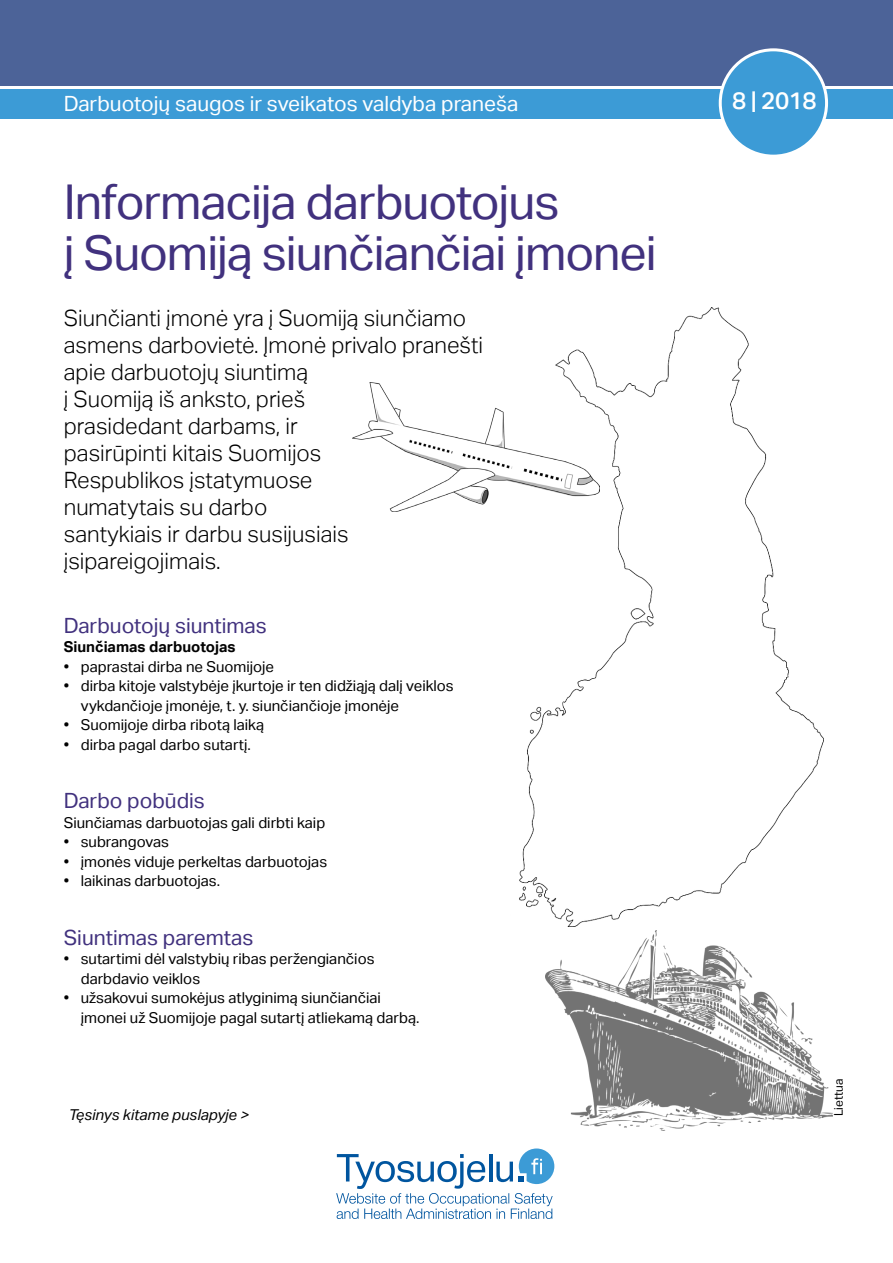
<style>
.page{position:relative;width:893px;height:1263px;background:#fff}
.page>*{position:absolute;margin:0;border:0;box-sizing:border-box;transform-origin:0 0}
.Otsikko{font:48px/51px "Aktiv Grotesk";letter-spacing:-.02em;color:#41317e}
.t1{font:500 24px "Aktiv Grotesk";color:#fff}
.Ingressi{font:300 22.5px/27px "Aktiv Grotesk";color:#000}
.Väliotsikko{font:21px "Aktiv Grotesk";color:#41317e}
.t2{font:21px "Aktiv Grotesk";color:#fff}
.Alkuleipis{font:15px/19.5px "Aktiv Grotesk";color:#000}
.t3{font:italic 15px "Aktiv Grotesk";color:#000}
.Alkuleipis-2{font:700 15px "Aktiv Grotesk";color:#000}
.Alkuleipis-3{font:12px "Aktiv Grotesk";color:#000}
</style>
<div class="page">
<div style="left:0;top:0;width:893px;height:86px;background:#4c6398"></div>
<div style="left:0;top:89px;width:893px;height:30px;background:#3c9bd6"></div>
<div style="left:720px;top:50px;width:106px;height:106px;background:#3c9bd6;border-radius:50%"></div>
<div style="left:719px;top:48px;width:109px;height:110px;border:3px solid #fff;border-radius:50%"></div>
<svg style="left:336px;top:1148px;width:218px;height:71px"></svg>
<img style="left:519px;top:307px;width:304px;height:620px">
<img style="left:353px;top:382px;width:247px;height:130px">
<img style="left:545px;top:930px;width:288px;height:200px">
<h3 class="t2" style="left:64px;top:92px;width:456px">Darbuotojų saugos ir sveikatos valdyba praneša</h3>
<h1 class="Otsikko" style="left:64px;top:177px;width:594px">Informacija darbuotojus<br>į Suomiją siunčiančiai įmonei</h1>
<p class="Ingressi" style="left:64px;top:305px;width:421px">Siunčianti įmonė yra į Suomiją siunčiamo asmens darbovietė. Įmonė privalo pranešti apie darbuotojų siuntimą<br>į Suomiją iš anksto, prieš<br>prasidedant darbams, ir<br>pasirūpinti kitais Suomijos<br>Respublikos įstatymuose<br>numatytais su darbo<br>santykiais ir darbu susijusiais įsipareigojimais.</p>
<p class="Väliotsikko" style="left:64px;top:613px;width:205px">Darbuotojų siuntimas</p>
<p class="Alkuleipis-2" style="left:64px;top:638px;width:173px">Siunčiamas darbuotojas</p>
<p class="Alkuleipis" style="left:64px;top:657px;width:212px">• paprastai dirba ne Suomijoje</p>
<p class="Alkuleipis" style="left:81px;top:676px;width:374px;text-indent:-17px">• dirba kitoje valstybėje įkurtoje ir ten didžiąją dalį veiklos vykdančioje įmonėje, t. y. siunčiančioje įmonėje</p>
<p class="Alkuleipis" style="left:64px;top:715px;width:202px">• Suomijoje dirba ribotą laiką</p>
<p class="Alkuleipis" style="left:64px;top:735px;width:189px">• dirba pagal darbo sutartį.</p>
<p class="Väliotsikko" style="left:64px;top:789px;width:143px">Darbo pobūdis</p>
<p class="Alkuleipis" style="left:64px;top:813px;width:263px">Siunčiamas darbuotojas gali dirbti kaip</p>
<p class="Alkuleipis" style="left:64px;top:832px;width:107px">• subrangovas</p>
<p class="Alkuleipis" style="left:64px;top:852px;width:265px">• įmonės viduje perkeltas darbuotojas</p>
<p class="Alkuleipis" style="left:64px;top:871px;width:158px">• laikinas darbuotojas.</p>
<p class="Väliotsikko" style="left:64px;top:925px;width:191px">Siuntimas paremtas</p>
<p class="Alkuleipis" style="left:81px;top:949px;width:295px;text-indent:-17px">• sutartimi dėl valstybių ribas peržengiančios darbdavio veiklos</p>
<p class="Alkuleipis" style="left:81px;top:988px;width:340px;text-indent:-17px">• užsakovui sumokėjus atlyginimą siunčiančiai įmonei už Suomijoje pagal sutartį atliekamą darbą.</p>
<p class="t3" style="left:69px;top:1106px;width:182px">Tęsinys kitame puslapyje &gt;</p>
<h2 class="t1" style="left:732px;top:87px;width:86px">8 | 2018</h2>
<p class="Alkuleipis-3" style="left:832px;top:1116px;width:39px;rotate:-90deg">Liettua</p>
</div>
